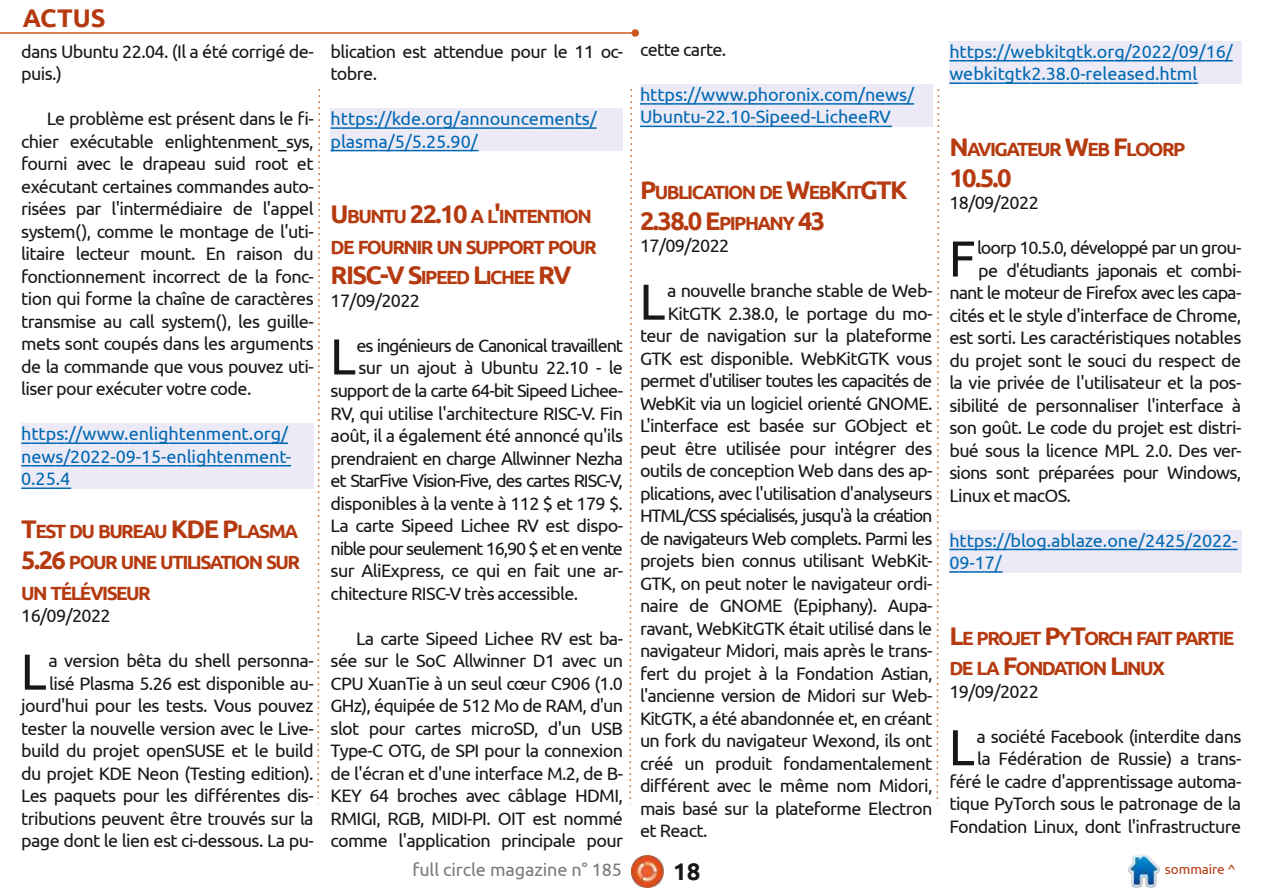
<style>
.page{position:relative;width:1263px;height:893px;background:#fff}
.page>*{position:absolute;margin:0;border:0;box-sizing:border-box;transform-origin:0 0}
.t1{font:50.4px "Ubuntu";color:#181715}
.t2{font:700 25.5px "Ubuntu";letter-spacing:-.065em;color:#b53a10}
.t3{font:700 24px "Ubuntu";color:#181715}
.t4{font:700 19.2px/30.6px "Ubuntu";letter-spacing:-.08em;color:#b53a10}
.t5{font:18px/22.5px "Ubuntu";letter-spacing:-.035em;color:#181715}
.t6{font:18px/22.5px "Ubuntu";letter-spacing:-.005em;color:#0068b2}
.t7{font:18px "Ubuntu";letter-spacing:-.055em;color:#181715}
.t8{font:18px "Ubuntu";letter-spacing:-.065em;color:#181715}
.t9{font:18px "Ubuntu";letter-spacing:-.005em;color:#79797f}
.t10{font:13.5px "Ubuntu";letter-spacing:-.005em;color:#b53a10}
.s1{font-size:25.5px}
.s2{font-size:19.2px}
</style>
<div class="page">
<img style="left:631px;top:855px;width:33px;height:33px">
<img style="left:1128px;top:855px;width:32px;height:32px">
<hr style="left:0;top:32px;width:635px;height:2px;background:#cd581e">
<div style="left:631px;top:29px;width:8px;height:8px;background:#cd581e;border-radius:50%"></div>
<svg style="left:629px;top:89px;width:4px;height:715px"></svg>
<svg style="left:317px;top:89px;width:3px;height:715px"></svg>
<svg style="left:936px;top:89px;width:4px;height:715px"></svg>
<div style="left:21px;top:424px;width:293px;height:65px;background:#ebeaf6"></div>
<div style="left:331px;top:108px;width:292px;height:43px;background:#ebeaf6"></div>
<div style="left:640px;top:84px;width:292px;height:43px;background:#ebeaf6"></div>
<div style="left:949px;top:41px;width:293px;height:43px;background:#ebeaf6"></div>
<div style="left:949px;top:530px;width:293px;height:42px;background:#ebeaf6"></div>
<svg style="left:21px;top:442px;width:267px;height:2px"></svg>
<svg style="left:21px;top:465px;width:270px;height:1px"></svg>
<svg style="left:21px;top:487px;width:50px;height:2px"></svg>
<svg style="left:331px;top:127px;width:266px;height:2px"></svg>
<svg style="left:331px;top:150px;width:148px;height:1px"></svg>
<svg style="left:640px;top:103px;width:274px;height:2px"></svg>
<svg style="left:640px;top:126px;width:252px;height:1px"></svg>
<svg style="left:949px;top:60px;width:284px;height:1px"></svg>
<svg style="left:949px;top:82px;width:249px;height:2px"></svg>
<svg style="left:949px;top:549px;width:288px;height:1px"></svg>
<svg style="left:949px;top:571px;width:54px;height:2px"></svg>
<h2 class="t2" style="left:23px;top:3px;width:84px">ACTUS</h2>
<p class="t5" style="left:21px;top:40px;width:294px">dans Ubuntu 22.04. (Il a été corrigé de&shy;puis.)</p>
<p class="t5" style="left:21px;top:107px;width:294px;text-align:justify;text-indent:26px">Le problème est présent dans le fi&shy;chier exécutable enlightenment_sys, fourni avec le drapeau suid root et exécutant certaines commandes auto&shy;risées par l'intermédiaire de l'appel system(), comme le montage de l'uti&shy;litaire lecteur mount. En raison du fonctionnement incorrect de la fonc&shy;tion qui forme la chaîne de caractères transmise au call system(), les guille&shy;mets sont coupés dans les arguments de la commande que vous pouvez uti&shy;liser pour exécuter votre code.</p>
<p class="t6" style="left:21px;top:422px;width:271px">https://www.enlightenment.org/ news/2022-09-15-enlightenment-<br>0.25.4</p>
<p class="t4" style="left:21px;top:516px;width:280px;text-align:justify"><span class="s1">T</span>EST DU BUREAU <span class="s1">KDE P</span>LASMA <span class="s1">5.26</span> POUR UNE UTILISATION SUR UN TÉLÉVISEUR</p>
<p class="t5" style="left:21px;top:604px;width:91px">16/09/2022</p>
<h1 class="t1" style="left:21px;top:643px;width:28px">L</h1>
<p class="t5" style="left:21px;top:649px;width:294px;text-align:right">a version bêta du shell personna&shy;lisé Plasma 5.26 est disponible au&shy;jourd'hui pour les tests. Vous pouvez tester la nouvelle version avec le Live&shy;build du projet openSUSE et le build du projet KDE Neon (Testing edition).<br>Les paquets pour les différentes dis&shy;tributions peuvent être trouvés sur la page dont le lien est ci-dessous. La pu-</p>
<p class="t5" style="left:331px;top:40px;width:294px">blication est attendue pour le 11 oc&shy;tobre.</p>
<p class="t6" style="left:331px;top:107px;width:268px">https://kde.org/announcements/ plasma/5/5.25.90/</p>
<p class="t4" style="left:331px;top:201px;width:268px"><span class="s1">U</span>BUNTU <span class="s1">22.10</span> A L<span class="s1">'</span>INTENTION<br>DE FOURNIR UN SUPPORT POUR</p>
<h2 class="t2" style="left:331px;top:261px;width:242px">RISC-V S<span class="s2">IPEED</span> L<span class="s2">ICHEE</span> RV</h2>
<p class="t5" style="left:331px;top:289px;width:91px">17/09/2022</p>
<h1 class="t1" style="left:330px;top:327px;width:28px">L</h1>
<p class="t8" style="left:356px;top:335px;width:268px">es ingénieurs de Canonical travaillent</p>
<p class="t5" style="left:358px;top:357px;width:266px">sur un ajout à Ubuntu 22.10 - le</p>
<p class="t7" style="left:331px;top:380px;width:294px">support de la carte 64-bit Sipeed Lichee-</p>
<p class="t5" style="left:331px;top:402px;width:294px">RV, qui utilise l'architecture RISC-V. Fin</p>
<p class="t5" style="left:331px;top:424px;width:294px">août, il a également été annoncé qu'ils</p>
<p class="t7" style="left:331px;top:448px;width:294px">prendraient en charge Allwinner Nezha</p>
<p class="t8" style="left:331px;top:470px;width:294px">et StarFive Vision-Five, des cartes RISC-V,</p>
<p class="t5" style="left:331px;top:492px;width:294px">disponibles à la vente à 112 $ et 179 $.</p>
<p class="t5" style="left:331px;top:514px;width:294px">La carte Sipeed Lichee RV est dispo-</p>
<p class="t8" style="left:331px;top:538px;width:294px">nible pour seulement 16,90 $ et en vente</p>
<p class="t5" style="left:331px;top:559px;width:294px">sur AliExpress, ce qui en fait une ar-</p>
<p class="t5" style="left:331px;top:582px;width:249px">chitecture RISC-V très accessible.</p>
<p class="t5" style="left:331px;top:627px;width:294px;text-align:justify;text-indent:26px">La carte Sipeed Lichee RV est ba&shy;sée sur le SoC Allwinner D1 avec un CPU XuanTie à un seul cœur C906 (1.0<br>GHz), équipée de 512 Mo de RAM, d'un slot pour cartes microSD, d'un USB Type-C OTG, de SPI pour la connexion de l'écran et d'une interface M.2, de B-KEY 64 broches avec câblage HDMI, RMIGI, RGB, MIDI-PI. OIT est nommé comme l'application principale pour</p>
<p class="t5" style="left:640px;top:38px;width:88px">cette carte.</p>
<p class="t6" style="left:640px;top:83px;width:276px">https://www.phoronix.com/news/<br>Ubuntu-22.10-Sipeed-LicheeRV</p>
<p class="t4" style="left:640px;top:177px;width:269px"><span class="s1">P</span>UBLICATION DE <span class="s1">W</span>EB<span class="s1">K</span>IT<span class="s1">GTK</span></p>
<h2 class="t2" style="left:640px;top:206px;width:187px">2.38.0 E<span class="s2">PIPHANY</span> 43</h2>
<p class="t5" style="left:640px;top:234px;width:91px">17/09/2022</p>
<h1 class="t1" style="left:639px;top:273px;width:28px">L</h1>
<p class="t5" style="left:667px;top:279px;width:267px">a nouvelle branche stable de Web-</p>
<p class="t5" style="left:668px;top:302px;width:266px">KitGTK 2.38.0, le portage du mo-</p>
<p class="t5" style="left:640px;top:324px;width:294px">teur de navigation sur la plateforme</p>
<p class="t5" style="left:640px;top:347px;width:294px">GTK est disponible. WebKitGTK vous</p>
<p class="t7" style="left:640px;top:370px;width:294px">permet d'utiliser toutes les capacités de</p>
<p class="t5" style="left:640px;top:392px;width:294px">WebKit via un logiciel orienté GNOME.</p>
<p class="t5" style="left:640px;top:414px;width:294px">L'interface est basée sur GObject et</p>
<p class="t5" style="left:640px;top:437px;width:294px">peut être utilisée pour intégrer des</p>
<p class="t5" style="left:640px;top:459px;width:294px">outils de conception Web dans des ap-</p>
<p class="t5" style="left:640px;top:482px;width:294px">plications, avec l'utilisation d'analyseurs</p>
<p class="t8" style="left:640px;top:505px;width:294px">HTML/CSS spécialisés, jusqu'à la création</p>
<p class="t7" style="left:640px;top:528px;width:294px">de navigateurs Web complets. Parmi les</p>
<p class="t5" style="left:640px;top:549px;width:294px">projets bien connus utilisant WebKit-</p>
<p class="t5" style="left:640px;top:572px;width:294px">GTK, on peut noter le navigateur ordi-</p>
<p class="t5" style="left:640px;top:594px;width:294px">naire de GNOME (Epiphany). Aupa-</p>
<p class="t5" style="left:640px;top:617px;width:294px">ravant, WebKitGTK était utilisé dans le</p>
<p class="t5" style="left:640px;top:639px;width:294px">navigateur Midori, mais après le trans-</p>
<p class="t5" style="left:640px;top:662px;width:294px">fert du projet à la Fondation Astian,</p>
<p class="t5" style="left:640px;top:684px;width:294px">l'ancienne version de Midori sur Web-</p>
<p class="t5" style="left:640px;top:707px;width:294px">KitGTK, a été abandonnée et, en créant</p>
<p class="t5" style="left:640px;top:729px;width:294px">un fork du navigateur Wexond, ils ont</p>
<p class="t5" style="left:640px;top:752px;width:294px">créé un produit fondamentalement</p>
<p class="t5" style="left:640px;top:774px;width:294px">différent avec le même nom Midori,</p>
<p class="t5" style="left:640px;top:797px;width:294px">mais basé sur la plateforme Electron</p>
<p class="t5" style="left:640px;top:819px;width:69px">et React.</p>
<p class="t6" style="left:949px;top:40px;width:285px">https://webkitgtk.org/2022/09/16/ webkitgtk2.38.0-released.html</p>
<p class="t4" style="left:949px;top:133px;width:238px"><span class="s1">N</span>AVIGATEUR <span class="s1">W</span>EB <span class="s1">F</span>LOORP</p>
<h2 class="t2" style="left:949px;top:163px;width:64px">10.5.0</h2>
<p class="t5" style="left:949px;top:191px;width:91px">18/09/2022</p>
<h1 class="t1" style="left:949px;top:230px;width:29px">F</h1>
<p class="t7" style="left:977px;top:237px;width:266px">loorp 10.5.0, développé par un grou-</p>
<p class="t7" style="left:978px;top:260px;width:265px">pe d'étudiants japonais et combi-</p>
<p class="t7" style="left:949px;top:282px;width:294px">nant le moteur de Firefox avec les capa-</p>
<p class="t5" style="left:949px;top:304px;width:293px">cités et le style d'interface de Chrome,</p>
<p class="t5" style="left:949px;top:326px;width:293px">est sorti. Les caractéristiques notables</p>
<p class="t5" style="left:949px;top:349px;width:293px">du projet sont le souci du respect de</p>
<p class="t5" style="left:949px;top:371px;width:294px">la vie privée de l'utilisateur et la pos-</p>
<p class="t5" style="left:949px;top:394px;width:293px">sibilité de personnaliser l'interface à</p>
<p class="t5" style="left:949px;top:416px;width:294px">son goût. Le code du projet est distri-</p>
<p class="t5" style="left:949px;top:439px;width:294px">bué sous la licence MPL 2.0. Des ver-</p>
<p class="t5" style="left:949px;top:461px;width:293px">sions sont préparées pour Windows,</p>
<p class="t5" style="left:949px;top:484px;width:123px">Linux et macOS.</p>
<p class="t6" style="left:949px;top:529px;width:290px">https://blog.ablaze.one/2425/2022-<br>09-17/</p>
<p class="t4" style="left:949px;top:622px;width:286px"><span class="s1">L</span>E PROJET <span class="s1">P</span>Y<span class="s1">T</span>ORCH FAIT PARTIE<br>DE LA <span class="s1">F</span>ONDATION <span class="s1">L</span>INUX</p>
<p class="t5" style="left:949px;top:680px;width:91px">19/09/2022</p>
<h1 class="t1" style="left:949px;top:718px;width:28px">L</h1>
<p class="t5" style="left:949px;top:725px;width:294px;text-align:right">a société Facebook (interdite dans<br>la Fédération de Russie) a trans&shy;féré le cadre d'apprentissage automa&shy;tique PyTorch sous le patronage de la Fondation Linux, dont l'infrastructure</p>
<p class="t9" style="left:412px;top:859px;width:211px">full circle magazine n° 185</p>
<h3 class="t3" style="left:673px;top:857px;width:29px">18</h3>
<p class="t10" style="left:1165px;top:861px;width:72px">sommaire ^</p>
</div>
